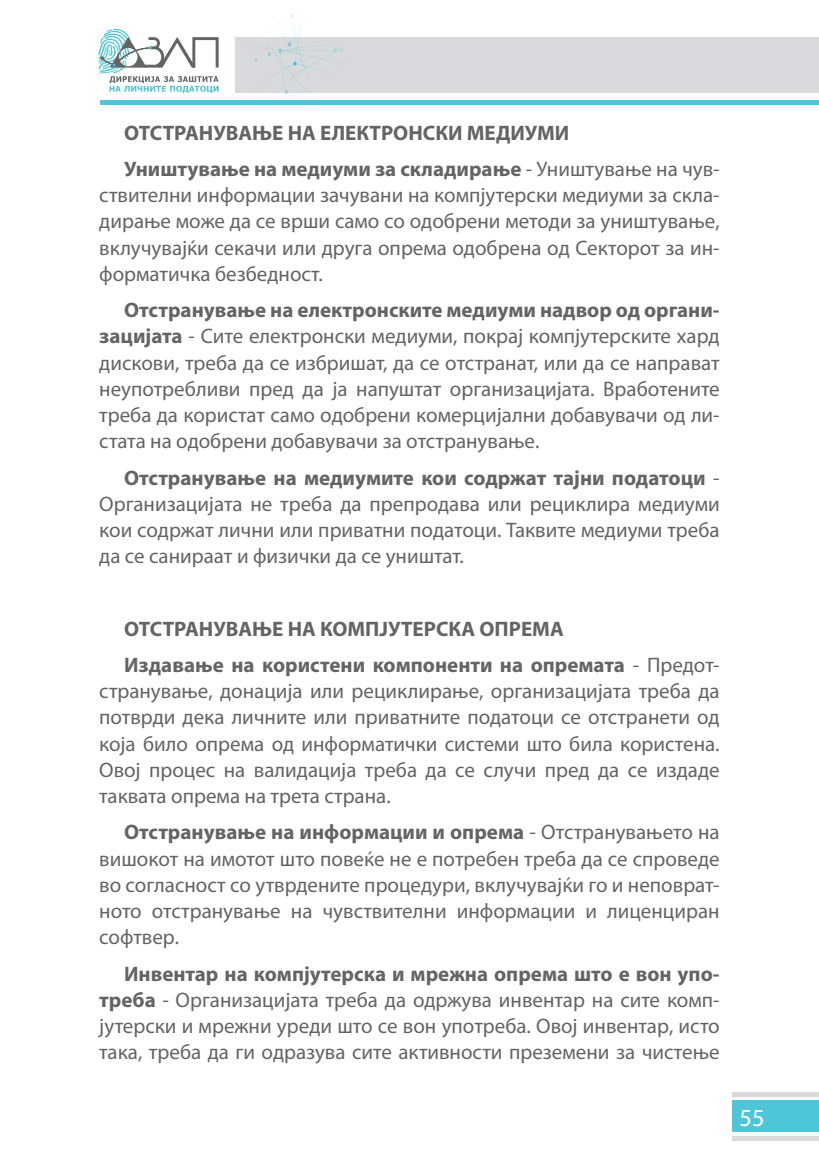
<style>
.page{position:relative;width:819px;height:1166px;background:#fff}
.page>*{position:absolute;margin:0;border:0;box-sizing:border-box;transform-origin:0 0}
.t1{font:24.5px "Myriad Pro";color:#fff}
.t2{font:21px/26.2px "Myriad Pro";color:#636466;text-align:justify}
.t3{font:700 21px/36.2px "Myriad Pro";color:#636466}
.s1{font-weight:400}
.s2{font-weight:700}
</style>
<div class="page">
<svg style="left:98px;top:29px;width:121px;height:64px"></svg>
<div style="left:732px;top:1100px;width:87px;height:32px;background:#4ec5d8"></div>
<div style="left:732px;top:1136px;width:87px;height:5px;background:#d8d9dc"></div>
<div style="left:732px;top:1091px;width:87px;height:5px;background:#d8d9dc"></div>
<div style="left:100px;top:100px;width:719px;height:5px;background:#4ec5d8"></div>
<div style="left:235px;top:37px;width:584px;height:56px;background:#d8d9dc"></div>
<svg style="left:255px;top:14px;width:89px;height:86px"></svg>
<p class="t3" style="left:124px;top:115px;width:597px">ОТСТРАНУВАЊЕ НА ЕЛЕКТРОНСКИ МЕДИУМИ<br>Уништување на медиуми за складирање <span class="s1">- Уништување на чув-</span></p>
<p class="t2" style="left:99px;top:182px;width:622px">ствителни информации зачувани на компјутерски медиуми за скла&shy;дирање може да се врши само со одобрени методи за уништување, вклучувајќи секачи или друга опрема одобрена од Секторот за ин&shy;форматичка безбедност.</p>
<p class="t2" style="left:99px;top:297px;width:622px;text-indent:25px"><span class="s2">Отстранување на електронските медиуми надвор од органи&shy;зацијата</span> - Сите електронски медиуми, покрај компјутерските хард дискови, треба да се избришат, да се отстранат, или да се направат неупотребливи пред да ја напуштат организацијата. Вработените треба да користат само одобрени комерцијални добавувачи од ли&shy;стата на одобрени добавувачи за отстранување.</p>
<p class="t2" style="left:99px;top:465px;width:622px;text-indent:25px"><span class="s2">Отстранување на медиумите кои содржат тајни податоци</span> - Организацијата не треба да препродава или рециклира медиуми кои содржат лични или приватни податоци. Таквите медиуми треба да се санираат и физички да се уништат.</p>
<p class="t3" style="left:124px;top:611px;width:597px">ОТСТРАНУВАЊЕ НА КОМПЈУТЕРСКА ОПРЕМА<br>Издавање на користени компоненти на опремата <span class="s1">- Предот-</span></p>
<p class="t2" style="left:99px;top:678px;width:622px">странување, донација или рециклирање, организацијата треба да потврди дека личните или приватните податоци се отстранети од која било опрема од информатички системи што била користена.<br>Овој процес на валидација треба да се случи пред да се издаде таквата опрема на трета страна.</p>
<p class="t2" style="left:99px;top:819px;width:622px;text-indent:25px"><span class="s2">Отстранување на информации и опрема</span> - Отстранувањето на вишокот на имотот што повеќе не е потребен треба да се спроведе во согласност со утврдените процедури, вклучувајќи го и неповрат&shy;ното отстранување на чувствителни информации и лиценциран софтвер.</p>
<p class="t2" style="left:99px;top:961px;width:622px;text-indent:25px"><span class="s2">Инвентар на компјутерска и мрежна опрема што е вон упо&shy;треба</span> - Организацијата треба да одржува инвентар на сите комп&shy;јутерски и мрежни уреди што се вон употреба. Овој инвентар, исто така, треба да ги одразува сите активности преземени за чистење</p>
<p class="t1" style="left:739px;top:1104px;width:27px">55</p>
</div>
